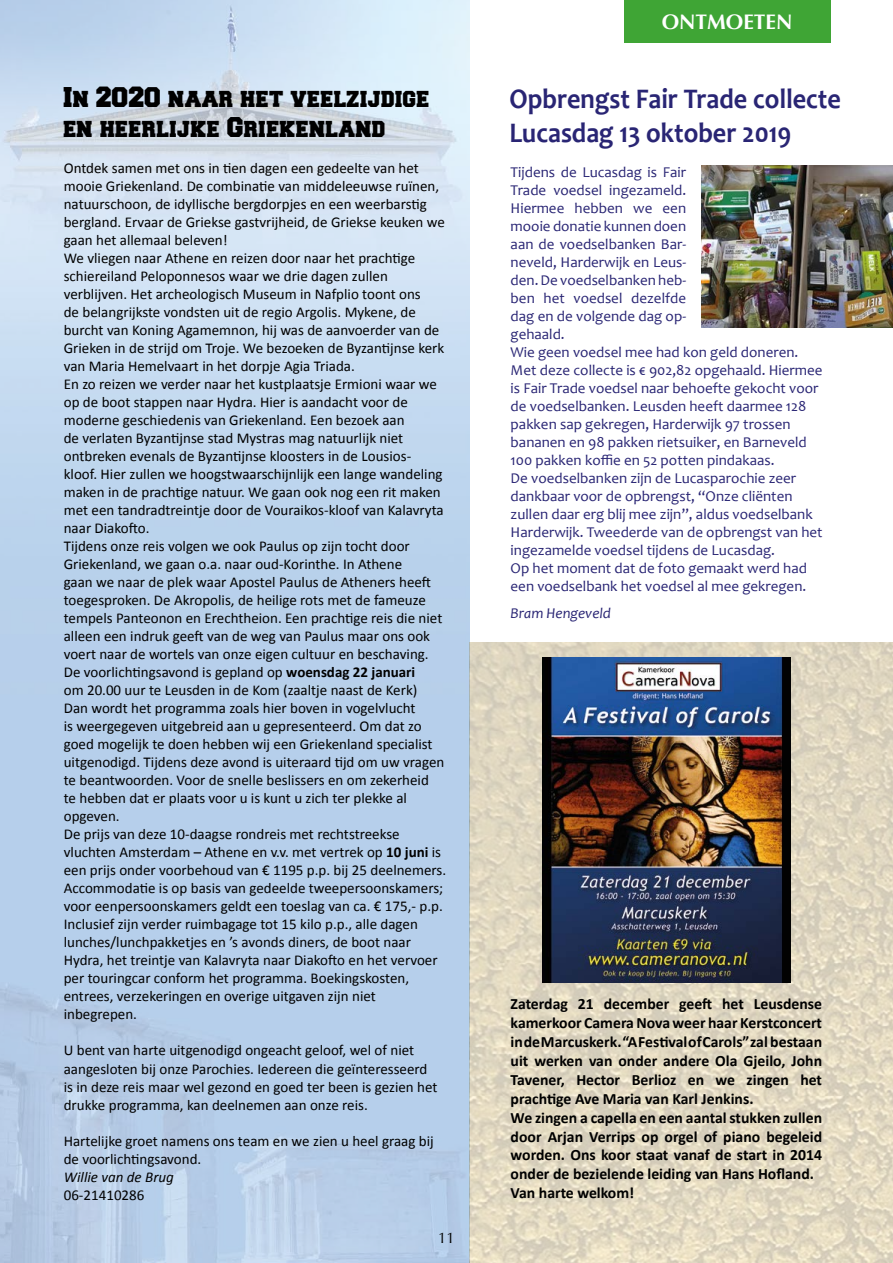
<style>
.page{position:relative;width:893px;height:1263px;background:#fff}
.page>*{position:absolute;margin:0;border:0;box-sizing:border-box;transform-origin:0 0}
.t1{font:700 28.5px/34.2px "Candara";color:#292574;scale:.92 1}
.t2{font:24px/30px "Collegiate Black FLF";color:#000}
.t3{font:700 21px "Optima";color:#fff}
.t4{font:700 15.75px/18.9px "Calibri";color:#000}
.t5{font:15px/18px "Calibri";color:#000}
.t6{font:15px/18px "Candara";color:#292574}
.t7{font:italic 15px "Calibri";color:#000}
.t8{font:italic 15px "Candara";color:#292574}
.t9{font:15px "Optima";color:#000}
.s1{font-weight:700}
</style>
<div class="page">
<img style="left:0;top:0;width:469px;height:1263px">
<img style="left:469px;top:643px;width:424px;height:620px">
<div style="left:624px;top:0;width:206px;height:43px;background:#3fa535"></div>
<img style="left:542px;top:658px;width:249px;height:325px">
<img style="left:702px;top:166px;width:191px;height:161px">
<h2 class="t2" style="left:64px;top:84px;width:368px">In 2020 naar het veelzijdige en heerlijke Griekenland</h2>
<p class="t5" style="left:64px;top:159px;width:384px">Ontdek samen met ons in tien dagen een gedeelte van het mooie Griekenland. De combinatie van middeleeuwse ruïnen, natuurschoon, de idyllische bergdorpjes en een weerbarstig bergland. Ervaar de Griekse gastvrijheid, de Griekse keuken we gaan het allemaal beleven!<br>We vliegen naar Athene en reizen door naar het prachtige schiereiland Peloponnesos waar we drie dagen zullen verblijven. Het archeologisch Museum in Nafplio toont ons<br>de belangrijkste vondsten uit de regio Argolis. Mykene, de burcht van Koning Agamemnon, hij was de aanvoerder van de Grieken in de strijd om Troje. We bezoeken de Byzantijnse kerk van Maria Hemelvaart in het dorpje Agia Triada.<br>En zo reizen we verder naar het kustplaatsje Ermioni waar we op de boot stappen naar Hydra. Hier is aandacht voor de moderne geschiedenis van Griekenland. Een bezoek aan<br>de verlaten Byzantijnse stad Mystras mag natuurlijk niet ontbreken evenals de Byzantijnse kloosters in de Lousios&shy;kloof. Hier zullen we hoogstwaarschijnlijk een lange wandeling maken in de prachtige natuur. We gaan ook nog een rit maken met een tandradtreintje door de Vouraikos-kloof van Kalavryta naar Diakofto.<br>Tijdens onze reis volgen we ook Paulus op zijn tocht door Griekenland, we gaan o.a. naar oud-Korinthe. In Athene<br>gaan we naar de plek waar Apostel Paulus de Atheners heeft toegesproken. De Akropolis, de heilige rots met de fameuze tempels Panteonon en Erechtheion. Een prachtige reis die niet alleen een indruk geeft van de weg van Paulus maar ons ook voert naar de wortels van onze eigen cultuur en beschaving.<br>De voorlichtingsavond is gepland op <span class="s1">woensdag 22 januari<br></span>om 20.00 uur te Leusden in de Kom (zaaltje naast de Kerk)<br>Dan wordt het programma zoals hier boven in vogelvlucht<br>is weergegeven uitgebreid aan u gepresenteerd. Om dat zo goed mogelijk te doen hebben wij een Griekenland specialist uitgenodigd. Tijdens deze avond is uiteraard tijd om uw vragen te beantwoorden. Voor de snelle beslissers en om zekerheid<br>te hebben dat er plaats voor u is kunt u zich ter plekke al opgeven.<br>De prijs van deze 10-daagse rondreis met rechtstreekse vluchten Amsterdam – Athene en v.v. met vertrek op <span class="s1">10 juni</span> is een prijs onder voorbehoud van € 1195 p.p. bij 25 deelnemers.<br>Accommodatie is op basis van gedeelde tweepersoonskamers; voor eenpersoonskamers geldt een toeslag van ca. € 175,- p.p.<br>Inclusief zijn verder ruimbagage tot 15 kilo p.p., alle dagen lunches/lunchpakketjes en ’s avonds diners, de boot naar Hydra, het treintje van Kalavryta naar Diakofto en het vervoer per touringcar conform het programma. Boekingskosten, entrees, verzekeringen en overige uitgaven zijn niet inbegrepen.</p>
<p class="t5" style="left:64px;top:1041px;width:375px">U bent van harte uitgenodigd ongeacht geloof, wel of niet aangesloten bij onze Parochies. Iedereen die geïnteresseerd is in deze reis maar wel gezond en goed ter been is gezien het drukke programma, kan deelnemen aan onze reis.</p>
<p class="t5" style="left:64px;top:1131px;width:371px">Hartelijke groet namens ons team en we zien u heel graag bij de voorlichtingsavond.</p>
<p class="t7" style="left:64px;top:1166px;width:112px">Willie van de Brug</p>
<p class="t5" style="left:64px;top:1185px;width:82px">06-21410286</p>
<p class="t9" style="left:438px;top:1229px;width:18px">11</p>
<h3 class="t3" style="left:662px;top:10px;width:132px">ONTMOETEN</h3>
<h1 class="t1" style="left:510px;top:81px;width:362px">Opbrengst Fair Trade collecte<br>Lucasdag 13 oktober 2019</h1>
<p class="t6" style="left:511px;top:163px;width:314px">Tijdens de Lucasdag is Fair<br>Trade voedsel ingezameld.<br>Hiermee hebben we een<br>mooie donatie kunnen doen<br>aan de voedselbanken Bar-<br>neveld, Harderwijk en Leus-<br>den. De voedselbanken heb-<br>ben het voedsel dezelfde<br>dag en de volgende dag op-<br>gehaald.<br>Wie geen voedsel mee had kon geld doneren.<br>Met deze collecte is € 902,82 opgehaald. Hiermee is Fair Trade voedsel naar behoefte gekocht voor de voedselbanken. Leusden heeft daarmee 128 pakken sap gekregen, Harderwijk 97 trossen bananen en 98 pakken rietsuiker, en Barneveld 100 pakken koffie en 52 potten pindakaas.<br>De voedselbanken zijn de Lucasparochie zeer dankbaar voor de opbrengst, “Onze cliënten zullen daar erg blij mee zijn”, aldus voedselbank Harderwijk. Tweederde van de opbrengst van het ingezamelde voedsel tijdens de Lucasdag.<br>Op het moment dat de foto gemaakt werd had een voedselbank het voedsel al mee gekregen.</p>
<p class="t8" style="left:511px;top:603px;width:102px">Bram Hengeveld</p>
<p class="t4" style="left:511px;top:994px;width:313px">Zaterdag 21 december geeft het Leusdense kamerkoor Camera Nova weer haar Kerstconcert in de Marcuskerk. “A Festival of Carols” zal bestaan uit werken van onder andere Ola Gjeilo, John Tavener, Hector Berlioz en we zingen het prachtige Ave Maria van Karl Jenkins.<br>We zingen a capella en een aantal stukken zullen door Arjan Verrips op orgel of piano begeleid worden. Ons koor staat vanaf de start in 2014 onder de bezielende leiding van Hans Hofland.<br>Van harte welkom!</p>
</div>
